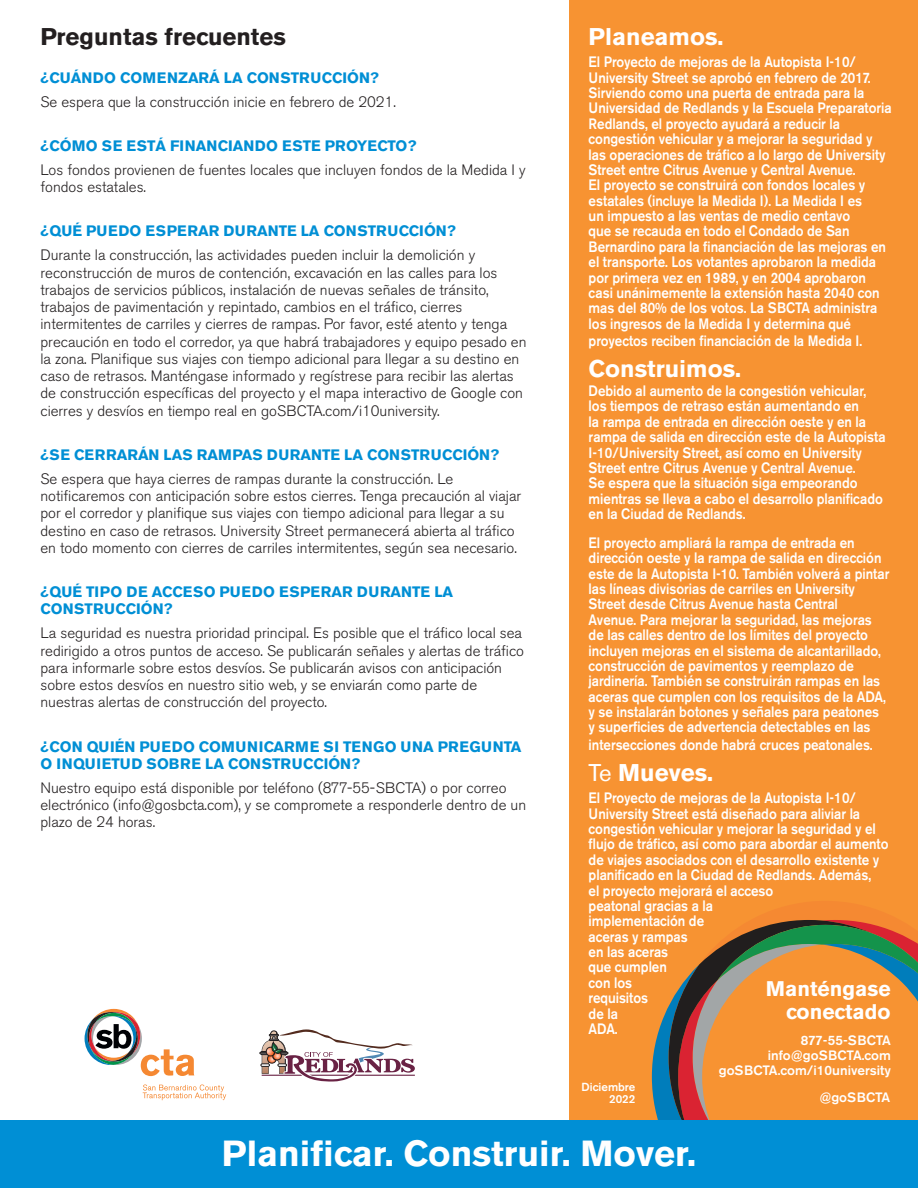
<style>
.page{position:relative;width:918px;height:1188px;background:#fff}
.page>*{position:absolute;margin:0;border:0;box-sizing:border-box;transform-origin:0 0}
.t1{font:700 36px "Akzidenz Grotesk BE";color:#fff}
.t2{font:700 24px "Akzidenz Grotesk BE";color:#fff}
.t3{font:700 24px "Akzidenz Grotesk BE";color:#231f20}
.t4{font:700 21px/22.5px "Akzidenz Grotesk BE";color:#fff;text-align:right}
.t5{font:500 15px/15.3px "Akzidenz Grotesk BE";letter-spacing:-.005em;color:#fff;scale:.89 1}
.t6{font:300 15px/17.2px "Akzidenz Grotesk BE";color:#231f20}
.t7{font:700 15px/17.2px "Akzidenz Grotesk BE";color:#008fd5}
.t8{font:700 15px/17.2px "Akzidenz Grotesk BE";letter-spacing:.02em;color:#008fd5}
.t9{font:500 13.5px/15px "Akzidenz Grotesk BE";color:#fff;text-align:right}
.t10{font:500 11.7px/12px "Akzidenz Grotesk BE";color:#fff;text-align:right}
.s1{font-weight:400}
</style>
<div class="page">
<div style="left:569px;top:0;width:349px;height:1188px;background:#f79332"></div>
<svg style="left:652px;top:920px;width:266px;height:200px"></svg>
<div style="left:0;top:1120px;width:918px;height:68px;background:#008fd5"></div>
<svg style="left:143px;top:1085px;width:83px;height:15px"></svg>
<svg style="left:85px;top:1009px;width:109px;height:67px"></svg>
<div style="left:260px;top:1051px;width:28px;height:4px;border:1px solid #231f20"></div>
<div style="left:260px;top:1052px;width:28px;height:2px;border:1px solid #231f20"></div>
<svg style="left:261px;top:1029px;width:154px;height:53px"></svg>
<p class="t3" style="left:40px;top:23px;width:247px">Preguntas frecuentes</p>
<p class="t7" style="left:40px;top:69px;width:340px">¿CUÁNDO COMENZARÁ LA CONSTRUCCIÓN?</p>
<p class="t6" style="left:40px;top:93px;width:357px">Se espera que la construcción inicie en febrero de 2021.</p>
<p class="t7" style="left:40px;top:137px;width:378px">¿CÓMO SE ESTÁ FINANCIANDO ESTE PROYECTO?</p>
<p class="t6" style="left:40px;top:161px;width:487px">Los fondos provienen de fuentes locales que incluyen fondos de la Medida I y fondos estatales.</p>
<p class="t7" style="left:40px;top:223px;width:417px">¿QUÉ PUEDO ESPERAR DURANTE LA CONSTRUCCIÓN?</p>
<p class="t6" style="left:40px;top:247px;width:488px">Durante la construcción, las actividades pueden incluir la demolición y reconstrucción de muros de contención, excavación en las calles para los trabajos de servicios públicos, instalación de nuevas señales de tránsito, trabajos de pavimentación y repintado, cambios en el tráfico, cierres intermitentes de carriles y cierres de rampas. Por favor, esté atento y tenga precaución en todo el corredor, ya que habrá trabajadores y equipo pesado en la zona. Planifique sus viajes con tiempo adicional para llegar a su destino en caso de retrasos. Manténgase informado y regístrese para recibir las alertas de construcción específicas del proyecto y el mapa interactivo de Google con cierres y desvíos en tiempo real en goSBCTA.com/i10university.</p>
<p class="t7" style="left:40px;top:446px;width:460px">¿SE CERRARÁN LAS RAMPAS DURANTE LA CONSTRUCCIÓN?</p>
<p class="t6" style="left:40px;top:470px;width:482px">Se espera que haya cierres de rampas durante la construcción. Le notificaremos con anticipación sobre estos cierres. Tenga precaución al viajar por el corredor y planifique sus viajes con tiempo adicional para llegar a su destino en caso de retrasos. University Street permanecerá abierta al tráfico en todo momento con cierres de carriles intermitentes, según sea necesario.</p>
<p class="t7" style="left:40px;top:583px;width:414px">¿QUÉ TIPO DE ACCESO PUEDO ESPERAR DURANTE LA<br>CONSTRUCCIÓN?</p>
<p class="t6" style="left:40px;top:625px;width:485px">La seguridad es nuestra prioridad principal. Es posible que el tráfico local sea redirigido a otros puntos de acceso. Se publicarán señales y alertas de tráfico para informarle sobre estos desvíos. Se publicarán avisos con anticipación sobre estos desvíos en nuestro sitio web, y se enviarán como parte de nuestras alertas de construcción del proyecto.</p>
<p class="t8" style="left:40px;top:738px;width:482px">¿CON QUIÉN PUEDO COMUNICARME SI TENGO UNA PREGUNTA<br>O INQUIETUD SOBRE LA CONSTRUCCIÓN?</p>
<p class="t6" style="left:40px;top:779px;width:487px">Nuestro equipo está disponible por teléfono (877-55-SBCTA) o por correo electrónico (info@gosbcta.com), y se compromete a responderle dentro de un plazo de 24 horas.</p>
<p class="t2" style="left:589px;top:23px;width:136px">Planeamos.</p>
<p class="t5" style="left:589px;top:54px;width:342px">El Proyecto de mejoras de la Autopista I-10/ University Street se aprobó en febrero de 2017.<br>Sirviendo como una puerta de entrada para la Universidad de Redlands y la Escuela Preparatoria Redlands, el proyecto ayudará a reducir la congestión vehicular y a mejorar la seguridad y las operaciones de tráfico a lo largo de University Street entre Citrus Avenue y Central Avenue.<br>El proyecto se construirá con fondos locales y estatales (incluye la Medida I). La Medida I es<br>un impuesto a las ventas de medio centavo<br>que se recauda en todo el Condado de San Bernardino para la financiación de las mejoras en el transporte. Los votantes aprobaron la medida por primera vez en 1989, y en 2004 aprobaron casi unánimemente la extensión hasta 2040 con mas del 80% de los votos. La SBCTA administra los ingresos de la Medida I y determina qué</p>
<p class="t5" style="left:589px;top:333px;width:309px">proyectos reciben financiación de la Medida I.</p>
<p class="t2" style="left:589px;top:355px;width:154px">Construimos.</p>
<p class="t5" style="left:589px;top:383px;width:335px">Debido al aumento de la congestión vehicular, los tiempos de retraso están aumentando en<br>la rampa de entrada en dirección oeste y en la rampa de salida en dirección este de la Autopista I-10/University Street, así como en University Street entre Citrus Avenue y Central Avenue.<br>Se espera que la situación siga empeorando mientras se lleva a cabo el desarrollo planificado en la Ciudad de Redlands.</p>
<p class="t5" style="left:589px;top:535px;width:340px">El proyecto ampliará la rampa de entrada en dirección oeste y la rampa de salida en dirección este de la Autopista I-10. También volverá a pintar las líneas divisorias de carriles en University Street desde Citrus Avenue hasta Central<br>Avenue. Para mejorar la seguridad, las mejoras de las calles dentro de los límites del proyecto incluyen mejoras en el sistema de alcantarillado, construcción de pavimentos y reemplazo de jardinería. También se construirán rampas en las aceras que cumplen con los requisitos de la ADA, y se instalarán botones y señales para peatones<br>y superficies de advertencia detectables en las</p>
<p class="t5" style="left:589px;top:737px;width:321px">intersecciones donde habrá cruces peatonales.</p>
<p class="t2" style="left:589px;top:759px;width:126px"><span class="s1">Te</span> Mueves.</p>
<p class="t5" style="left:589px;top:790px;width:338px">El Proyecto de mejoras de la Autopista I-10/<br>University Street está diseñado para aliviar la congestión vehicular y mejorar la seguridad y el flujo de tráfico, así como para abordar el aumento de viajes asociados con el desarrollo existente y planificado en la Ciudad de Redlands. Además,<br>el proyecto mejorará el acceso<br>peatonal gracias a la<br>implementación de<br>aceras y rampas<br>en las aceras<br>que cumplen<br>con los<br>requisitos<br>de la<br>ADA.</p>
<p class="t4" style="left:766px;top:978px;width:126px">Manténgase conectado</p>
<p class="t9" style="left:768px;top:1032px;width:125px">877-55-SBCTA info@goSBCTA.com</p>
<p class="t9" style="left:719px;top:1062px;width:174px">goSBCTA.com/i10university</p>
<p class="t10" style="left:582px;top:1080px;width:55px">Diciembre<br>2022</p>
<p class="t9" style="left:819px;top:1090px;width:72px">@goSBCTA</p>
<p class="t1" style="left:222px;top:1133px;width:476px">Planificar. Construir. Mover.</p>
</div>
